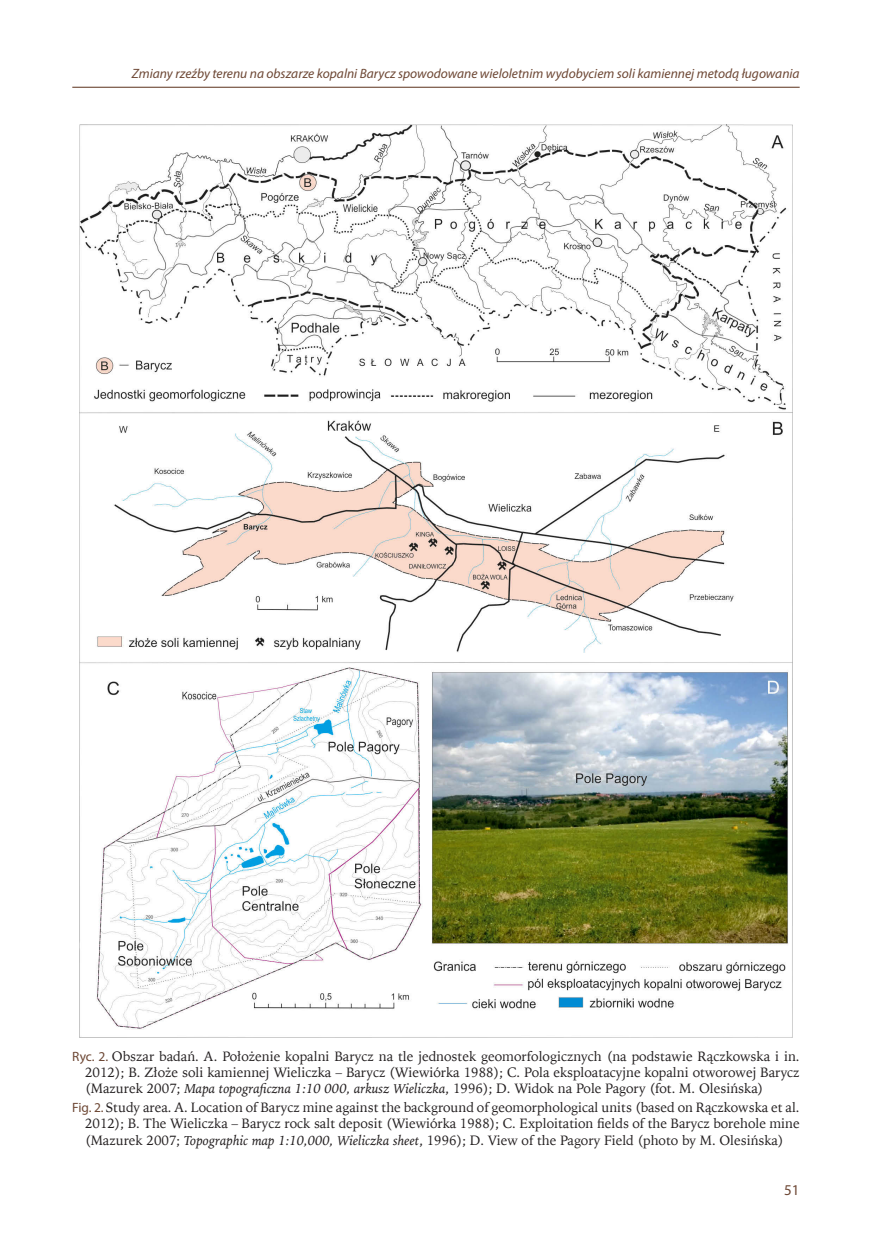
<style>
.page{position:relative;width:872px;height:1245px;background:#fff}
.page>*{position:absolute;margin:0;border:0;box-sizing:border-box;transform-origin:0 0}
.t1{font:15px "Myriad Pro";color:#6d4734}
.Tytuł_tabeli_ryciny_ENG{font:13.5px/16.2px "Iowan Old St EU";color:#231f20;text-align:justify}
.Tytuł_tabeli_ryciny_PL{font:13.5px/16.2px "Iowan Old St EU";color:#231f20;text-align:justify}
.t2{font:italic 13.5px "Myriad Pro";color:#6d4734}
.s1{font-family:"Myriad Pro";color:#6d4734}
.s2{font-style:italic}
</style>
<div class="page">
<hr style="left:72px;top:87px;width:727px;height:1px;background:#6d4734">
<img style="left:80px;top:125px;width:712px;height:913px">
<p class="t2" style="left:132px;top:65px;width:669px">Zmiany rzeźby terenu na obszarze kopalni Barycz spowodowane wieloletnim wydobyciem soli kamiennej metodą ługowania</p>
<p class="Tytuł_tabeli_ryciny_PL" style="left:85px;top:1048px;width:716px;text-indent:-13px"><span class="s1">Ryc. 2.</span> Obszar badań. A. Położenie kopalni Barycz na tle jednostek geomorfologicznych (na podstawie Rączkowska i in.<br>2012); B. Złoże soli kamiennej Wieliczka – Barycz (Wiewiórka 1988); C. Pola eksploatacyjne kopalni otworowej Barycz (Mazurek 2007; <span class="s2">Mapa topograficzna 1:10 000, arkusz Wieliczka</span>, 1996); D. Widok na Pole Pagory (fot. M. Olesińska)</p>
<p class="Tytuł_tabeli_ryciny_ENG" style="left:85px;top:1100px;width:716px;text-indent:-13px"><span class="s1">Fig. 2.</span> Study area. A. Location of Barycz mine against the background of geomorphological units (based on Rączkowska et al.<br>2012); B. The Wieliczka – Barycz rock salt deposit (Wiewiórka 1988); C. Exploitation fields of the Barycz borehole mine (Mazurek 2007; <span class="s2">Topographic map 1:10,000, Wieliczka sheet</span>, 1996); D. View of the Pagory Field (photo by M. Olesińska)</p>
<p class="t1" style="left:784px;top:1181px;width:17px">51</p>
</div>
